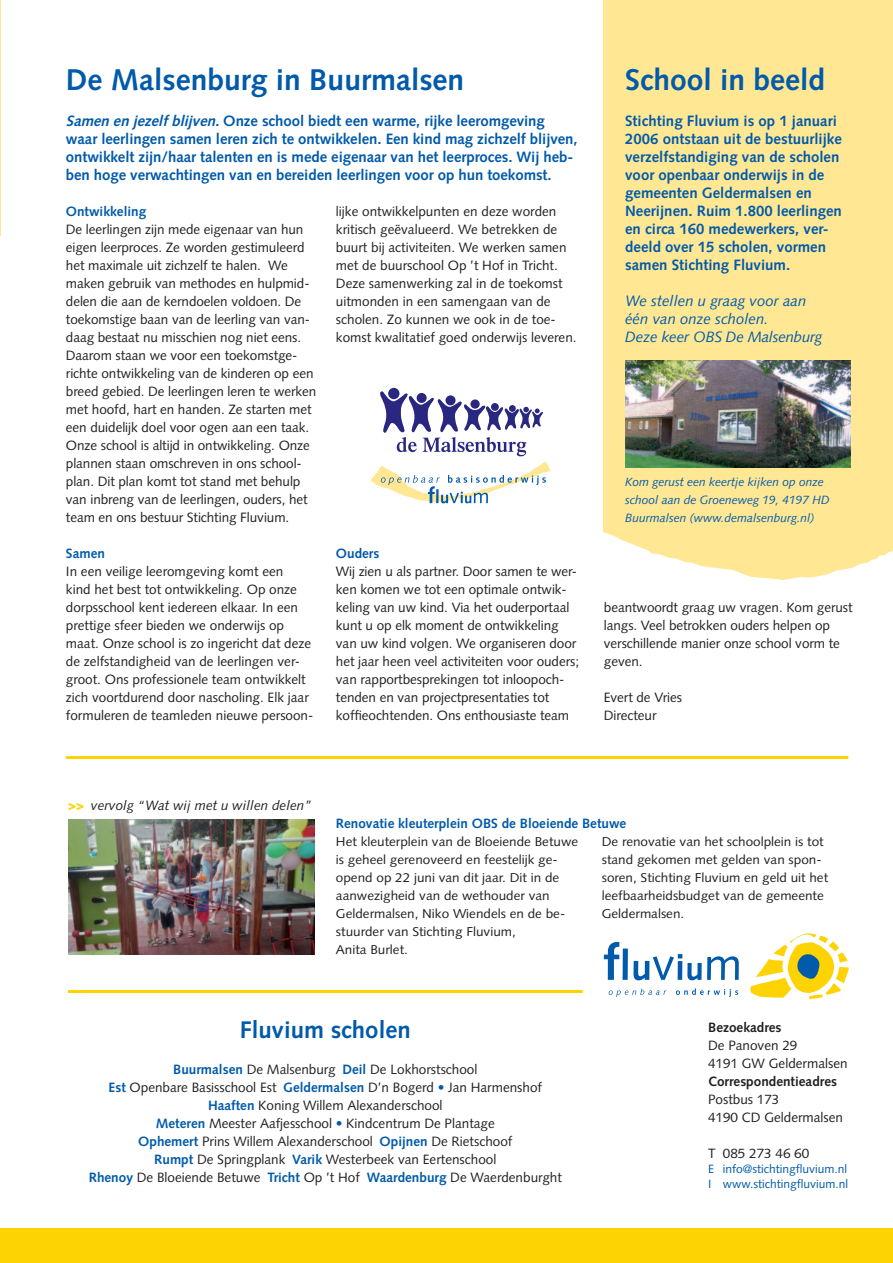
<style>
.page{position:relative;width:893px;height:1263px;background:#fff}
.page>*{position:absolute;margin:0;border:0;box-sizing:border-box;transform-origin:0 0}
.t1{font:700 30px "Syntax";color:#015aaa}
.t2{font:700 24px "Syntax";color:#015aaa}
.t3{font:700 15px/18px "Syntax";color:#015aaa}
.t4{font:italic 15px/18px "Syntax";color:#015aaa}
.t5{font:13.5px/18px "Syntax";letter-spacing:-.005em;color:#231f20}
.t6{font:700 13.5px "Syntax";color:#015aaa}
.t7{font:italic 13.5px "Syntax";color:#231f20}
.t8{font:700 13.5px "Syntax";color:#231f20}
.t9{font:12.75px/18px "Syntax";color:#231f20;scale:1.05 1}
.t10{font:italic 12px/18px "Syntax";color:#015aaa}
.t11{font:12px/15px "Syntax";color:#015aaa}
.s1{font-style:italic}
.s2{font-weight:900;font-style:normal;color:#fed304}
.s3{font-weight:700;color:#015aaa}
</style>
<div class="page">
<svg style="left:0;top:0;width:1px;height:237px"></svg>
<div style="left:0;top:1228px;width:893px;height:35px;background:#fed304"></div>
<hr style="left:68px;top:990px;width:515px;height:3px;background:#fed304">
<svg style="left:604px;top:942px;width:15px;height:38px"></svg>
<div style="left:622px;top:949px;width:6px;height:31px;background:#015aaa"></div>
<svg style="left:633px;top:954px;width:106px;height:26px"></svg>
<svg style="left:609px;top:988px;width:57px;height:9px"></svg>
<svg style="left:676px;top:988px;width:62px;height:9px"></svg>
<svg style="left:750px;top:933px;width:99px;height:66px"></svg>
<hr style="left:66px;top:756px;width:782px;height:3px;background:#fed304">
<img style="left:68px;top:820px;width:247px;height:134px">
<div style="left:604px;top:0;width:289px;height:580px;background:#ffe794"></div>
<img style="left:625px;top:360px;width:225px;height:108px">
<svg style="left:370px;top:462px;width:181px;height:41px"></svg>
<div style="left:388px;top:388px;width:11px;height:11px;background:#292780;border-radius:50%"></div>
<svg style="left:380px;top:391px;width:163px;height:65px"></svg>
<h1 class="t1" style="left:66px;top:68px;width:400px">De Malsenburg in Buurmalsen</h1>
<p class="t3" style="left:66px;top:113px;width:513px"><span class="s1">Samen en jezelf blijven.</span>Onze school biedt een warme, rijke leeromgeving waar leerlingen samen leren zich te ontwikkelen. Een kind mag zichzelf blijven, ontwikkelt zijn/haar talenten en is mede eigenaar van het leerproces. Wij heb&shy;ben hoge verwachtingen van en bereiden leerlingen voor op hun toekomst.</p>
<p class="t6" style="left:66px;top:206px;width:82px">Ontwikkeling</p>
<p class="t5" style="left:66px;top:222px;width:252px">De leerlingen zijn mede eigenaar van hun eigen leerproces. Ze worden gestimuleerd het maximale uit zichzelf te halen. We maken gebruik van methodes en hulpmid&shy;delen die aan de kerndoelen voldoen. De toekomstige baan van de leerling van van&shy;daag bestaat nu misschien nog niet eens.<br>Daarom staan we voor een toekomstge&shy;richte ontwikkeling van de kinderen op een breed gebied. De leerlingen leren te werken met hoofd, hart en handen. Ze starten met een duidelijk doel voor ogen aan een taak.<br>Onze school is altijd in ontwikkeling. Onze plannen staan omschreven in ons school&shy;plan. Dit plan komt tot stand met behulp van inbreng van de leerlingen, ouders, het team en ons bestuur Stichting Fluvium.</p>
<p class="t6" style="left:66px;top:548px;width:41px">Samen</p>
<p class="t5" style="left:66px;top:564px;width:249px">In een veilige leeromgeving komt een<br>kind het best tot ontwikkeling. Op onze dorpsschool kent iedereen elkaar. In een prettige sfeer bieden we onderwijs op maat. Onze school is zo ingericht dat deze de zelfstandigheid van de leerlingen ver&shy;groot. Ons professionele team ontwikkelt zich voortdurend door nascholing. Elk jaar formuleren de teamleden nieuwe persoon-</p>
<p class="t5" style="left:336px;top:204px;width:242px">lijke ontwikkelpunten en deze worden kritisch geëvalueerd. We betrekken de buurt bij activiteiten. We werken samen met de buurschool Op ’t Hof in Tricht.<br>Deze samenwerking zal in de toekomst uitmonden in een samengaan van de scholen. Zo kunnen we ook in de toe&shy;komst kwalitatief goed onderwijs leveren.</p>
<p class="t6" style="left:336px;top:548px;width:45px">Ouders</p>
<p class="t5" style="left:336px;top:564px;width:245px">Wij zien u als partner. Door samen te wer&shy;ken komen we tot een optimale ontwik&shy;keling van uw kind. Via het ouderportaal kunt u op elk moment de ontwikkeling van uw kind volgen. We organiseren door het jaar heen veel activiteiten voor ouders; van rapportbesprekingen tot inloopoch&shy;tenden en van projectpresentaties tot koffieochtenden. Ons enthousiaste team</p>
<h1 class="t1" style="left:625px;top:68px;width:202px">School in beeld</h1>
<p class="t3" style="left:625px;top:113px;width:218px">Stichting Fluvium is op 1 januari<br>2006 ontstaan uit de bestuurlijke verzelfstandiging van de scholen voor openbaar onderwijs in de gemeenten Geldermalsen en<br>Neerijnen. Ruim 1.800 leerlingen en circa 160 medewerkers, ver&shy;deeld over 15 scholen, vormen samen Stichting Fluvium.</p>
<p class="t4" style="left:625px;top:293px;width:199px">We stellen u graag voor aan één van onze scholen.<br>Deze keer OBS De Malsenburg</p>
<p class="t10" style="left:625px;top:474px;width:206px">Kom gerust een keertje kijken op onze school aan de Groeneweg 19, 4197 HD<br>Buurmalsen (www.demalsenburg.nl)</p>
<p class="t5" style="left:604px;top:600px;width:250px">beantwoordt graag uw vragen. Kom gerust langs. Veel betrokken ouders helpen op verschillende manier onze school vorm te geven.</p>
<p class="t5" style="left:604px;top:690px;width:80px">Evert de Vries<br>Directeur</p>
<p class="t7" style="left:68px;top:800px;width:245px"><span class="s2">&gt;&gt;</span> vervolg “Wat wij met u willen delen”</p>
<p class="t6" style="left:336px;top:818px;width:292px">Renovatie kleuterplein OBS de Bloeiende Betuwe</p>
<p class="t9" style="left:336px;top:834px;width:232px">Het kleuterplein van de Bloeiende Betuwe is geheel gerenoveerd en feestelijk ge&shy;opend op 22 juni van dit jaar. Dit in de aanwezigheid van de wethouder van Geldermalsen, Niko Wiendels en de be&shy;stuurder van Stichting Fluvium,<br>Anita Burlet.</p>
<p class="t9" style="left:602px;top:834px;width:217px">De renovatie van het schoolplein is tot stand gekomen met gelden van spon&shy;soren, Stichting Fluvium en geld uit het leefbaarheidsbudget van de gemeente Geldermalsen.</p>
<h2 class="t2" style="left:240px;top:1020px;width:172px">Fluvium scholen</h2>
<p class="t5" style="left:89px;top:1062px;width:474px;text-align:center"><span class="s3">Buurmalsen</span> De Malsenburg <span class="s3">Deil</span> De Lokhorstschool<br><span class="s3">Est</span> Openbare Basisschool Est <span class="s3">Geldermalsen</span> D’n Bogerd <span class="s3">•</span> Jan Harmenshof <span class="s3">Haaften</span> Koning Willem Alexanderschool<br><span class="s3">Meteren</span> Meester Aafjesschool <span class="s3">•</span> Kindcentrum De Plantage<br><span class="s3">Ophemert</span> Prins Willem Alexanderschool <span class="s3">Opijnen</span> De Rietschoof<br><span class="s3">Rumpt</span> De Springplank <span class="s3">Varik</span> Westerbeek van Eertenschool<br><span class="s3">Rhenoy</span> De Bloeiende Betuwe <span class="s3">Tricht</span> Op ’t Hof <span class="s3">Waardenburg</span> De Waerdenburght</p>
<p class="t8" style="left:708px;top:1022px;width:75px">Bezoekadres</p>
<p class="t5" style="left:708px;top:1038px;width:141px">De Panoven 29<br>4191 GW Geldermalsen</p>
<p class="t8" style="left:708px;top:1076px;width:130px">Correspondentieadres</p>
<p class="t5" style="left:708px;top:1092px;width:137px">Postbus 173<br>4190 CD Geldermalsen</p>
<p class="t5" style="left:708px;top:1146px;width:103px">T 085 273 46 60</p>
<p class="t11" style="left:708px;top:1163px;width:142px">E info@stichtingfluvium.nl<br>I www.stichtingfluvium.nl</p>
</div>
